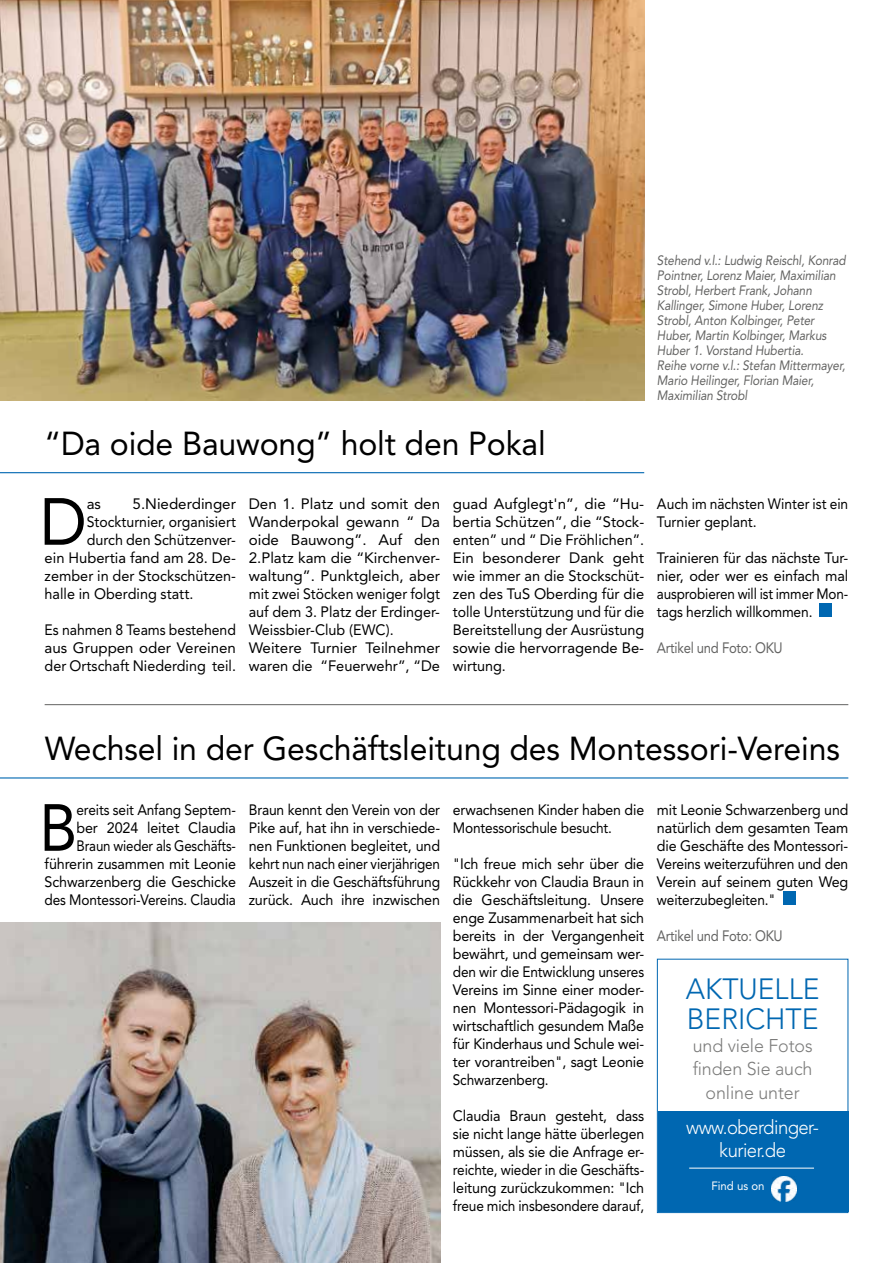
<style>
.page{position:relative;width:893px;height:1263px;background:#fff}
.page>*{position:absolute;margin:0;border:0;box-sizing:border-box;transform-origin:0 0}
.t1{font:65.85px "Avenir LT Std";color:#000;scale:.96 1}
.t2{font:65.85px "Avenir LT Std";color:#000;scale:.91 1}
.t3{font:33px "Avenir LT Std";letter-spacing:-.005em;color:#000}
.t4{font:300 29.1px/30.6px "Avenir LT Std";color:#0067b1}
.t5{font:300 19.8px/23px "Avenir LT Std";letter-spacing:-.03em;color:#fff;text-align:center;scale:.94 1}
.t6{font:300 18.3px/23.2px "Avenir LT Std";letter-spacing:-.005em;color:#7b7b7a;text-align:center}
.t7{font:15px/18px "Avenir LT Std";letter-spacing:-.01em;color:#000;text-align:justify}
.t8{font:15px/18px "Avenir LT Std";letter-spacing:-.01em;color:#000;text-align:justify;scale:.96 1}
.t9{font:15px/18px "Avenir LT Std";letter-spacing:-.01em;color:#000;scale:.94 1}
.t10{font:15px/18px "Avenir LT Std";letter-spacing:-.01em;color:#000;scale:.92 1}
.t11{font:15px/18px "Avenir LT Std";letter-spacing:-.01em;color:#000;text-align:right;scale:.91 1}
.t12{font:15px/18px "Avenir LT Std";letter-spacing:-.01em;color:#000;text-align:justify;scale:.93 1}
.t13{font:15px "Avenir LT Std";letter-spacing:-.02em;color:#636362;scale:.87 1}
.t14{font:15px "Avenir LT Std";letter-spacing:-.01em;color:#000;scale:.95 1}
.t15{font:italic 13.5px/15px "Avenir LT Std";letter-spacing:-.01em;color:#636362;scale:.88 1}
.t16{font:12px "Avenir LT Std";color:#fff;scale:.95 1}
</style>
<div class="page">
<div style="left:819px;top:604px;width:13px;height:13px;background:#0067b1"></div>
<hr style="left:0;top:472px;width:644px;height:1px;background:#0067b1">
<img style="left:0;top:0;width:644px;height:401px">
<hr style="left:0;top:777px;width:848px;height:1px;background:#0067b1">
<div style="left:783px;top:892px;width:13px;height:13px;background:#0067b1"></div>
<img style="left:0;top:923px;width:440px;height:340px">
<div style="left:658px;top:1111px;width:190px;height:101px;background:#0067b1"></div>
<div style="left:657px;top:959px;width:191px;height:254px;border:1px solid #0067b1"></div>
<img style="left:771px;top:1176px;width:26px;height:25px">
<hr style="left:689px;top:1168px;width:125px;height:1px;background:#fff">
<hr style="left:45px;top:704px;width:803px;height:1px;background:#636362">
<h2 class="t3" style="left:45px;top:424px;width:503px">“Da oide Bauwong” holt den Pokal</h2>
<p class="t15" style="left:657px;top:253px;width:216px">Stehend v.l.: Ludwig Reischl, Konrad<br>Pointner, Lorenz Maier, Maximilian<br>Strobl, Herbert Frank, Johann<br>Kallinger, Simone Huber, Lorenz<br>Strobl, Anton Kolbinger, Peter<br>Huber, Martin Kolbinger, Markus<br>Huber 1. Vorstand Hubertia.<br>Reihe vorne v.l.: Stefan Mittermayer,<br>Mario Heilinger, Florian Maier,<br>Maximilian Strobl</p>
<h1 class="t1" style="left:40px;top:484px;width:50px">D</h1>
<p class="t7" style="left:87px;top:495px;width:16px">as</p>
<p class="t7" style="left:133px;top:495px;width:105px">5.Niederdinger</p>
<p class="t9" style="left:87px;top:513px;width:160px">Stockturnier, organisiert</p>
<p class="t14" style="left:87px;top:531px;width:159px">durch den Schützenver-</p>
<p class="t7" style="left:45px;top:549px;width:193px">ein Hubertia fand am 28. De-</p>
<p class="t8" style="left:45px;top:567px;width:201px">zember in der Stockschützen-</p>
<p class="t8" style="left:45px;top:585px;width:156px">halle in Oberding statt.</p>
<p class="t12" style="left:45px;top:621px;width:207px">Es nahmen 8 Teams bestehend aus Gruppen oder Vereinen der Ortschaft Niederding teil.</p>
<p class="t7" style="left:249px;top:495px;width:193px;text-align:left">Den 1. Platz und somit den<br>Wanderpokal gewann “ Da oide Bauwong”. Auf den<br>2.Platz kam die “Kirchenver&shy;waltung”. Punktgleich, aber mit zwei Stöcken weniger folgt auf dem 3. Platz der Erdinger-<br>Weissbier-Club (EWC).<br>Weitere Turnier Teilnehmer waren die “Feuerwehr”, “De</p>
<p class="t7" style="left:453px;top:495px;width:193px">guad Aufglegt'n”, die “Hu&shy;bertia Schützen”, die “Stock&shy;enten” und “ Die Fröhlichen”.<br>Ein besonderer Dank geht wie immer an die Stockschüt&shy;zen des TuS Oberding für die tolle Unterstützung und für die Bereitstellung der Ausrüstung sowie die hervorragende Be&shy;wirtung.</p>
<p class="t10" style="left:657px;top:495px;width:209px">Auch im nächsten Winter ist ein<br>Turnier geplant.</p>
<p class="t7" style="left:657px;top:549px;width:193px">Trainieren für das nächste Tur&shy;nier, oder wer es einfach mal ausprobieren will ist immer Mon&shy;tags herzlich willkommen.</p>
<p class="t13" style="left:657px;top:639px;width:146px">Artikel und Foto: OKU</p>
<h2 class="t3" style="left:45px;top:730px;width:797px">Wechsel in der Geschäftsleitung des Montessori-Vereins</h2>
<h1 class="t2" style="left:39px;top:790px;width:43px">B</h1>
<p class="t11" style="left:45px;top:801px;width:212px">ereits seit Anfang Septem-<br>ber 2024 leitet Claudia<br>Braun wieder als Geschäfts&shy;führerin zusammen mit Leonie<br>Schwarzenberg die Geschicke des Montessori-Vereins. Claudia</p>
<p class="t10" style="left:249px;top:801px;width:209px;text-align:justify">Braun kennt den Verein von der Pike auf, hat ihn in verschiede&shy;nen Funktionen begleitet, und kehrt nun nach einer vierjährigen Auszeit in die Geschäftsführung zurück. Auch ihre inzwischen</p>
<p class="t9" style="left:453px;top:801px;width:205px">erwachsenen Kinder haben die<br>Montessorischule besucht.</p>
<p class="t9" style="left:657px;top:801px;width:205px;text-align:justify">mit Leonie Schwarzenberg und natürlich dem gesamten Team die Geschäfte des Montessori-Vereins weiterzuführen und den Verein auf seinem guten Weg weiterzubegleiten."</p>
<p class="t13" style="left:657px;top:927px;width:146px">Artikel und Foto: OKU</p>
<h3 class="t4" style="left:686px;top:973px;width:135px">AKTUELLE<br>BERICHTE</h3>
<p class="t6" style="left:693px;top:1034px;width:121px">und viele Fotos finden Sie auch online unter</p>
<h3 class="t5" style="left:686px;top:1116px;width:143px">www.oberdinger&shy;kurier.de</h3>
<p class="t16" style="left:712px;top:1179px;width:57px">Find us on</p>
<p class="t8" style="left:453px;top:855px;width:201px">"Ich freue mich sehr über die Rückkehr von Claudia Braun in die Geschäftsleitung. Unsere enge Zusammenarbeit hat sich bereits in der Vergangenheit bewährt, und gemeinsam wer&shy;den wir die Entwicklung unseres Vereins im Sinne einer moder&shy;nen Montessori-Pädagogik in wirtschaftlich gesundem Maße für Kinderhaus und Schule wei&shy;ter vorantreiben", sagt Leonie Schwarzenberg.</p>
<p class="t8" style="left:453px;top:1107px;width:201px">Claudia Braun gesteht, dass sie nicht lange hätte überlegen müssen, als sie die Anfrage er&shy;reichte, wieder in die Geschäfts&shy;leitung zurückzukommen: "Ich freue mich insbesondere darauf,</p>
</div>
